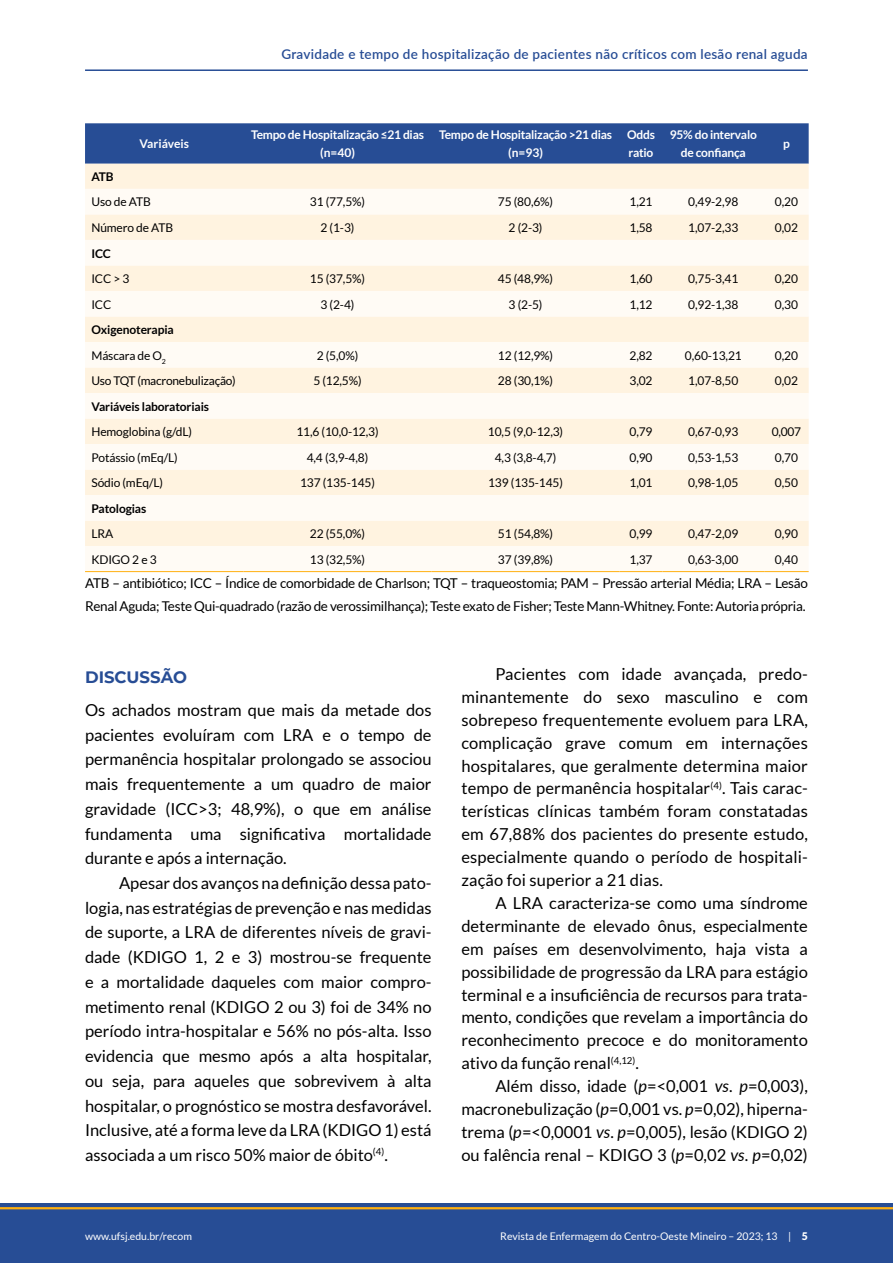
<style>
.page{position:relative;width:893px;height:1263px;background:#fff}
.page>*{position:absolute;margin:0;border:0;box-sizing:border-box;transform-origin:0 0}
.t1{font:16.5px/23px "Lato";color:#000;text-align:justify}
.t2{font:700 16.5px "Montserrat";color:#274d95}
.t3{font:13.5px/22.5px "Lato";letter-spacing:-.02em;color:#000}
.t4{font:600 13.5px "Lato";letter-spacing:.02em;color:#274d95}
.t5{font:12px "Lato";letter-spacing:-.01em;color:#000}
.t6{font:700 12px/18px "Lato";letter-spacing:-.02em;color:#fff;text-align:center}
.t7{font:700 12px/25.5px "Lato";letter-spacing:-.01em;color:#000}
.t8{font:700 12px "Lato";color:#fff}
.t9{font:10.5px "Lato";color:#fff}
.s1{font-weight:400}
.s2{font-style:italic}
.s3{font-weight:900}
</style>
<div class="page">
<div style="left:0;top:1203px;width:893px;height:60px;background:#274d95"></div>
<hr style="left:0;top:1207px;width:893px;height:2px;background:#ffb011">
<hr style="left:85px;top:69px;width:723px;height:2px;background:#274d95">
<div style="left:85px;top:123px;width:724px;height:41px;background:#274d95"></div>
<div style="left:85px;top:164px;width:724px;height:25px;background:#fff3e0"></div>
<svg style="left:85px;top:214px;width:724px;height:332px;fill:#fff3e0"></svg>
<hr style="left:85px;top:571px;width:158px;height:1px;background:#ffb011">
<hr style="left:243px;top:571px;width:189px;height:1px;background:#ffb011">
<hr style="left:432px;top:571px;width:188px;height:1px;background:#ffb011">
<hr style="left:620px;top:571px;width:42px;height:1px;background:#ffb011">
<hr style="left:662px;top:571px;width:102px;height:1px;background:#ffb011">
<hr style="left:764px;top:571px;width:45px;height:1px;background:#ffb011">
<p class="t4" style="left:281px;top:44px;width:528px">Gravidade e tempo de hospitalização de pacientes não críticos com lesão renal aguda</p>
<p class="t8" style="left:140px;top:137px;width:51px">Variáveis</p>
<p class="t6" style="left:251px;top:126px;width:174px">Tempo de Hospitalização ≤21 dias (n=40)</p>
<p class="t6" style="left:439px;top:126px;width:174px">Tempo de Hospitalização &gt;21 dias (n=93)</p>
<p class="t6" style="left:627px;top:126px;width:29px;text-align:left">Odds ratio</p>
<p class="t6" style="left:670px;top:126px;width:89px">95% do intervalo de confiança</p>
<p class="t6" style="left:783px;top:135px;width:8px">p</p>
<p class="t7" style="left:91px;top:164px;width:24px">ATB</p>
<p class="t5" style="left:91px;top:195px;width:61px">Uso de ATB</p>
<p class="t5" style="left:310px;top:195px;width:57px">31 (77,5%)</p>
<p class="t5" style="left:498px;top:195px;width:57px">75 (80,6%)</p>
<p class="t5" style="left:629px;top:195px;width:25px">1,21</p>
<p class="t5" style="left:688px;top:195px;width:52px">0,49-2,98</p>
<p class="t5" style="left:775px;top:195px;width:25px">0,20</p>
<p class="t5" style="left:91px;top:221px;width:83px">Número de ATB</p>
<p class="t5" style="left:321px;top:221px;width:35px">2 (1-3)</p>
<p class="t5" style="left:509px;top:221px;width:35px">2 (2-3)</p>
<p class="t5" style="left:629px;top:221px;width:25px">1,58</p>
<p class="t5" style="left:688px;top:221px;width:52px">1,07-2,33</p>
<p class="t5" style="left:775px;top:221px;width:25px">0,02</p>
<p class="t7" style="left:91px;top:240px;width:21px">ICC</p>
<p class="t5" style="left:91px;top:272px;width:39px">ICC &gt; 3</p>
<p class="t5" style="left:310px;top:272px;width:57px">15 (37,5%)</p>
<p class="t5" style="left:498px;top:272px;width:57px">45 (48,9%)</p>
<p class="t5" style="left:629px;top:272px;width:25px">1,60</p>
<p class="t5" style="left:688px;top:272px;width:52px">0,75-3,41</p>
<p class="t5" style="left:775px;top:272px;width:25px">0,20</p>
<p class="t5" style="left:91px;top:297px;width:21px">ICC</p>
<p class="t5" style="left:321px;top:297px;width:35px">3 (2-4)</p>
<p class="t5" style="left:509px;top:297px;width:35px">3 (2-5)</p>
<p class="t5" style="left:629px;top:297px;width:25px">1,12</p>
<p class="t5" style="left:688px;top:297px;width:52px">0,92-1,38</p>
<p class="t5" style="left:775px;top:297px;width:25px">0,30</p>
<p class="t7" style="left:91px;top:317px;width:84px">Oxigenoterapia<br><span class="s1">Máscara de O</span><sub>2</sub></p>
<p class="t5" style="left:317px;top:348px;width:43px">2 (5,0%)</p>
<p class="t5" style="left:498px;top:348px;width:57px">12 (12,9%)</p>
<p class="t5" style="left:629px;top:348px;width:25px">2,82</p>
<p class="t5" style="left:685px;top:348px;width:58px">0,60-13,21</p>
<p class="t5" style="left:775px;top:348px;width:25px">0,20</p>
<p class="t5" style="left:91px;top:374px;width:146px">Uso TQT (macronebulização)</p>
<p class="t5" style="left:313px;top:374px;width:50px">5 (12,5%)</p>
<p class="t5" style="left:498px;top:374px;width:57px">28 (30,1%)</p>
<p class="t5" style="left:629px;top:374px;width:25px">3,02</p>
<p class="t5" style="left:688px;top:374px;width:52px">1,07-8,50</p>
<p class="t5" style="left:775px;top:374px;width:25px">0,02</p>
<p class="t7" style="left:91px;top:393px;width:119px">Variáveis laboratoriais</p>
<p class="t5" style="left:91px;top:425px;width:102px">Hemoglobina (g/dL)</p>
<p class="t5" style="left:296px;top:425px;width:84px">11,6 (10,0-12,3)</p>
<p class="t5" style="left:488px;top:425px;width:77px">10,5 (9,0-12,3)</p>
<p class="t5" style="left:629px;top:425px;width:25px">0,79</p>
<p class="t5" style="left:688px;top:425px;width:52px">0,67-0,93</p>
<p class="t5" style="left:772px;top:425px;width:31px">0,007</p>
<p class="t5" style="left:91px;top:451px;width:88px">Potássio (mEq/L)</p>
<p class="t5" style="left:307px;top:451px;width:63px">4,4 (3,9-4,8)</p>
<p class="t5" style="left:495px;top:451px;width:63px">4,3 (3,8-4,7)</p>
<p class="t5" style="left:629px;top:451px;width:25px">0,90</p>
<p class="t5" style="left:688px;top:451px;width:52px">0,53-1,53</p>
<p class="t5" style="left:775px;top:451px;width:25px">0,70</p>
<p class="t5" style="left:91px;top:476px;width:73px">Sódio (mEq/L)</p>
<p class="t5" style="left:300px;top:476px;width:76px">137 (135-145)</p>
<p class="t5" style="left:488px;top:476px;width:76px">139 (135-145)</p>
<p class="t5" style="left:629px;top:476px;width:25px">1,01</p>
<p class="t5" style="left:688px;top:476px;width:52px">0,98-1,05</p>
<p class="t5" style="left:775px;top:476px;width:25px">0,50</p>
<p class="t7" style="left:91px;top:495px;width:56px">Patologias</p>
<p class="t5" style="left:91px;top:527px;width:23px">LRA</p>
<p class="t5" style="left:310px;top:527px;width:57px">22 (55,0%)</p>
<p class="t5" style="left:498px;top:527px;width:57px">51 (54,8%)</p>
<p class="t5" style="left:629px;top:527px;width:25px">0,99</p>
<p class="t5" style="left:688px;top:527px;width:52px">0,47-2,09</p>
<p class="t5" style="left:775px;top:527px;width:25px">0,90</p>
<p class="t5" style="left:91px;top:553px;width:67px">KDIGO 2 e 3</p>
<p class="t5" style="left:310px;top:553px;width:57px">13 (32,5%)</p>
<p class="t5" style="left:498px;top:553px;width:57px">37 (39,8%)</p>
<p class="t5" style="left:629px;top:553px;width:25px">1,37</p>
<p class="t5" style="left:688px;top:553px;width:52px">0,63-3,00</p>
<p class="t5" style="left:775px;top:553px;width:25px">0,40</p>
<p class="t3" style="left:85px;top:572px;width:724px">ATB – antibiótico; ICC – Índice de comorbidade de Charlson; TQT – traqueostomia; PAM – Pressão arterial Média; LRA – Lesão<br>Renal Aguda; Teste Qui-quadrado (razão de verossimilhança); Teste exato de Fisher; Teste Mann-Whitney. Fonte: Autoria própria.</p>
<p class="t2" style="left:85px;top:665px;width:104px">DISCUSSÃO</p>
<p class="t1" style="left:85px;top:697px;width:348px;line-height:24.8px">Os achados mostram que mais da metade dos pacientes evoluíram com LRA e o tempo de permanência hospitalar prolongado se associou mais frequentemente a um quadro de maior gravidade (ICC&gt;3; 48,9%), o que em análise fundamenta uma significativa mortalidade durante e após a internação.</p>
<p class="t1" style="left:85px;top:870px;width:348px;line-height:24.8px;text-indent:34px">Apesar dos avanços na definição dessa pato&shy;logia, nas estratégias de prevenção e nas medidas de suporte, a LRA de diferentes níveis de gravi&shy;dade (KDIGO 1, 2 e 3) mostrou-se frequente e a mortalidade daqueles com maior compro&shy;metimento renal (KDIGO 2 ou 3) foi de 34% no período intra-hospitalar e 56% no pós-alta. Isso evidencia que mesmo após a alta hospitalar, ou seja, para aqueles que sobrevivem à alta hospitalar, o prognóstico se mostra desfavorável.<br>Inclusive, até a forma leve da LRA (KDIGO 1) está associada a um risco 50% maior de óbito<sup>(4)</sup>.</p>
<p class="t1" style="left:461px;top:662px;width:348px;text-indent:34px">Pacientes com idade avançada, predo&shy;minantemente do sexo masculino e com sobrepeso frequentemente evoluem para LRA, complicação grave comum em internações hospitalares, que geralmente determina maior tempo de permanência hospitalar<sup>(4)</sup>. Tais carac&shy;terísticas clínicas também foram constatadas em 67,88% dos pacientes do presente estudo, especialmente quando o período de hospitali&shy;zação foi superior a 21 dias.</p>
<p class="t1" style="left:461px;top:891px;width:348px;text-indent:34px">A LRA caracteriza-se como uma síndrome determinante de elevado ônus, especialmente em países em desenvolvimento, haja vista a possibilidade de progressão da LRA para estágio terminal e a insuficiência de recursos para trata&shy;mento, condições que revelam a importância do reconhecimento precoce e do monitoramento ativo da função renal<sup>(4,12)</sup>.</p>
<p class="t1" style="left:461px;top:1075px;width:348px;text-indent:34px">Além disso, idade (<span class="s2">p</span>=&lt;0,001 <span class="s2">vs</span>. <span class="s2">p</span>=0,003), macronebulização (<span class="s2">p</span>=0,001 vs. <span class="s2">p</span>=0,02), hiperna&shy;trema (<span class="s2">p</span>=&lt;0,0001 <span class="s2">vs</span>. <span class="s2">p</span>=0,005), lesão (KDIGO 2) ou falência renal – KDIGO 3 (<span class="s2">p</span>=0,02 <span class="s2">vs</span>. <span class="s2">p</span>=0,02)</p>
<p class="t9" style="left:85px;top:1230px;width:108px">www.ufsj.edu.br/recom</p>
<p class="t9" style="left:500px;top:1230px;width:309px">Revista de Enfermagem do Centro-Oeste Mineiro – 2023; 13 | <span class="s3">5</span></p>
</div>
